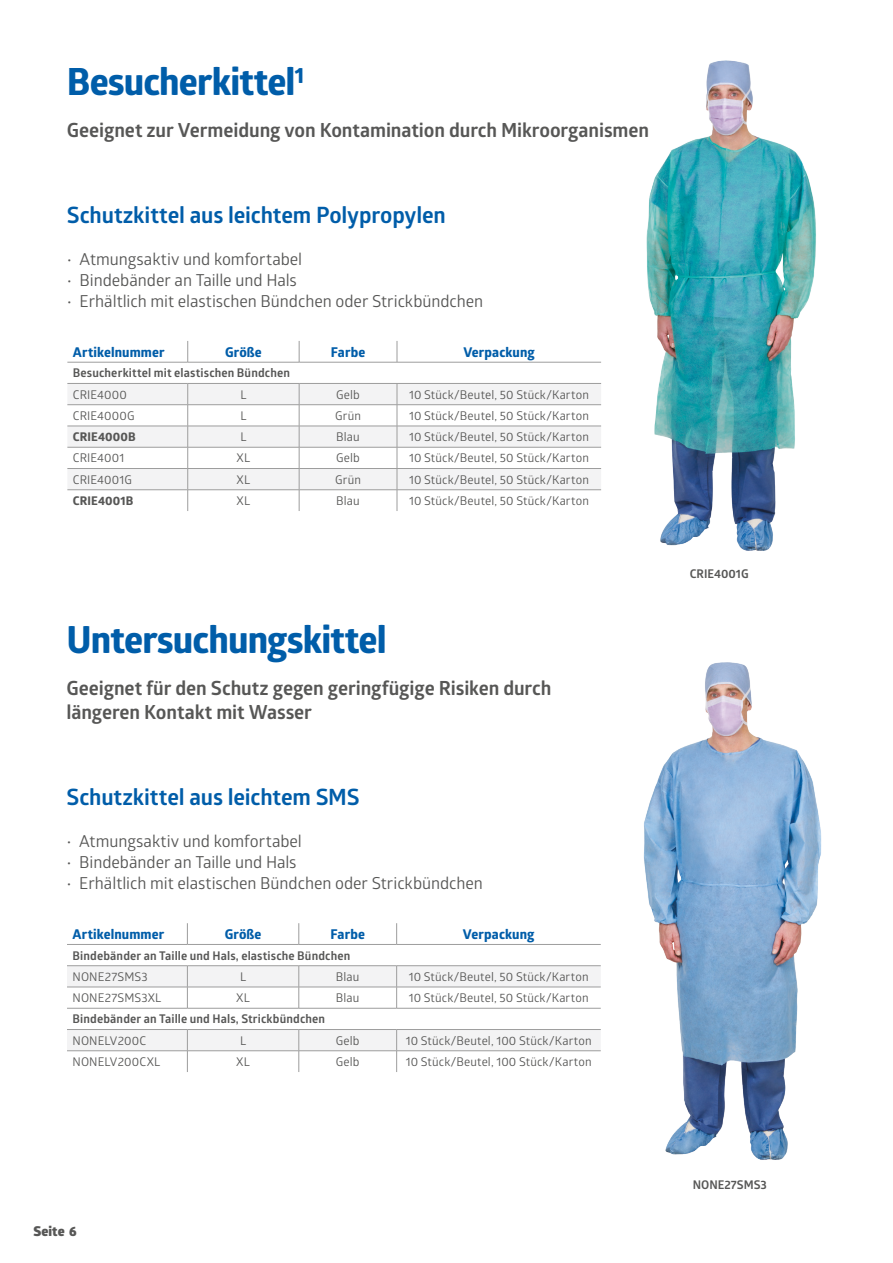
<style>
.page{position:relative;width:893px;height:1263px;background:#fff}
.page>*{position:absolute;margin:0;border:0;box-sizing:border-box;transform-origin:0 0}
.C_Large{font:700 37.5px "Globerx";letter-spacing:-.025em;color:#005da9}
.t1{font:700 22.5px "Glober";letter-spacing:-.005em;color:#005da9}
.t2{font:700 19.5px/24px "Glober";letter-spacing:-.005em;color:#575756}
.t3{font:16.5px "Glober";letter-spacing:-.005em;color:#575756}
.t4{font:700 13.5px "Globerx";letter-spacing:.01em;color:#005da9}
.t5{font:800 13.5px "Glober";letter-spacing:.01em;color:#575756}
.t6{font:12px "Glober";letter-spacing:.01em;color:#575756}
.t7{font:700 12px "Glober";letter-spacing:.01em;color:#575756}
.t8{font:700 12px "Globerx";letter-spacing:.01em;color:#575756}
</style>
<div class="page">
<img style="left:646px;top:60px;width:170px;height:491px">
<svg style="left:187px;top:341px;width:1px;height:21px"></svg>
<svg style="left:299px;top:341px;width:1px;height:21px"></svg>
<svg style="left:397px;top:341px;width:1px;height:21px"></svg>
<hr style="left:67px;top:362px;width:121px;height:1px;background:#9d9d9d">
<hr style="left:188px;top:362px;width:111px;height:1px;background:#9d9d9d">
<hr style="left:299px;top:362px;width:98px;height:1px;background:#9d9d9d">
<hr style="left:397px;top:362px;width:204px;height:1px;background:#9d9d9d">
<svg style="left:67px;top:383px;width:534px;height:128px"></svg>
<svg style="left:187px;top:923px;width:1px;height:21px"></svg>
<svg style="left:299px;top:923px;width:1px;height:21px"></svg>
<svg style="left:396px;top:923px;width:1px;height:21px"></svg>
<hr style="left:67px;top:944px;width:120px;height:1px;background:#9d9d9d">
<hr style="left:187px;top:944px;width:112px;height:1px;background:#9d9d9d">
<hr style="left:299px;top:944px;width:98px;height:1px;background:#9d9d9d">
<hr style="left:397px;top:944px;width:204px;height:1px;background:#9d9d9d">
<hr style="left:67px;top:965px;width:120px;height:1px;background:#9d9d9d">
<hr style="left:187px;top:965px;width:112px;height:1px;background:#9d9d9d">
<hr style="left:299px;top:965px;width:98px;height:1px;background:#9d9d9d">
<hr style="left:397px;top:965px;width:204px;height:1px;background:#9d9d9d">
<svg style="left:67px;top:966px;width:534px;height:42px"></svg>
<hr style="left:67px;top:1008px;width:120px;height:1px;background:#9d9d9d">
<hr style="left:187px;top:1008px;width:112px;height:1px;background:#9d9d9d">
<hr style="left:299px;top:1008px;width:98px;height:1px;background:#9d9d9d">
<hr style="left:397px;top:1008px;width:204px;height:1px;background:#9d9d9d">
<svg style="left:67px;top:1029px;width:534px;height:43px"></svg>
<img style="left:643px;top:662px;width:179px;height:498px">
<p class="C_Large" style="left:67px;top:54px;width:239px">Besucherkittel<sup>1</sup></p>
<p class="t2" style="left:67px;top:118px;width:584px">Geeignet zur Vermeidung von Kontamination durch Mikroorganismen</p>
<p class="t1" style="left:67px;top:200px;width:381px">Schutzkittel aus leichtem Polypropylen</p>
<p class="t3" style="left:67px;top:248px;width:237px">• Atmungsaktiv und komfortabel</p>
<p class="t3" style="left:67px;top:269px;width:232px">• Bindebänder an Taille und Hals</p>
<p class="t3" style="left:67px;top:290px;width:418px">• Erhältlich mit elastischen Bündchen oder Strickbündchen</p>
<p class="t4" style="left:73px;top:342px;width:93px">Artikelnummer</p>
<p class="t4" style="left:225px;top:342px;width:38px">Größe</p>
<p class="t4" style="left:331px;top:342px;width:36px">Farbe</p>
<p class="t4" style="left:463px;top:342px;width:73px">Verpackung</p>
<p class="t7" style="left:73px;top:365px;width:219px">Besucherkittel mit elastischen Bündchen</p>
<p class="t6" style="left:73px;top:386px;width:56px">CRIE4000</p>
<p class="t6" style="left:240px;top:386px;width:8px">L</p>
<p class="t6" style="left:336px;top:386px;width:25px">Gelb</p>
<p class="t6" style="left:409px;top:386px;width:181px">10 Stück/Beutel, 50 Stück/Karton</p>
<p class="t6" style="left:73px;top:407px;width:63px">CRIE4000G</p>
<p class="t6" style="left:240px;top:407px;width:8px">L</p>
<p class="t6" style="left:335px;top:407px;width:27px">Grün</p>
<p class="t6" style="left:409px;top:407px;width:181px">10 Stück/Beutel, 50 Stück/Karton</p>
<p class="t8" style="left:73px;top:428px;width:64px">CRIE4000B</p>
<p class="t6" style="left:240px;top:428px;width:8px">L</p>
<p class="t6" style="left:336px;top:428px;width:25px">Blau</p>
<p class="t6" style="left:409px;top:428px;width:181px">10 Stück/Beutel, 50 Stück/Karton</p>
<p class="t6" style="left:73px;top:450px;width:53px">CRIE4001</p>
<p class="t6" style="left:237px;top:450px;width:15px">XL</p>
<p class="t6" style="left:336px;top:450px;width:25px">Gelb</p>
<p class="t6" style="left:409px;top:450px;width:181px">10 Stück/Beutel, 50 Stück/Karton</p>
<p class="t6" style="left:73px;top:471px;width:61px">CRIE4001G</p>
<p class="t6" style="left:237px;top:471px;width:15px">XL</p>
<p class="t6" style="left:335px;top:471px;width:27px">Grün</p>
<p class="t6" style="left:409px;top:471px;width:181px">10 Stück/Beutel, 50 Stück/Karton</p>
<p class="t8" style="left:73px;top:492px;width:62px">CRIE4001B</p>
<p class="t6" style="left:237px;top:492px;width:15px">XL</p>
<p class="t6" style="left:336px;top:492px;width:25px">Blau</p>
<p class="t6" style="left:409px;top:492px;width:181px">10 Stück/Beutel, 50 Stück/Karton</p>
<p class="C_Large" style="left:67px;top:613px;width:322px">Untersuchungskittel</p>
<p class="t2" style="left:67px;top:676px;width:486px">Geeignet für den Schutz gegen geringfügige Risiken durch längeren Kontakt mit Wasser</p>
<p class="t1" style="left:67px;top:781px;width:295px">Schutzkittel aus leichtem SMS</p>
<p class="t3" style="left:67px;top:830px;width:237px">• Atmungsaktiv und komfortabel</p>
<p class="t3" style="left:67px;top:851px;width:232px">• Bindebänder an Taille und Hals</p>
<p class="t3" style="left:67px;top:872px;width:418px">• Erhältlich mit elastischen Bündchen oder Strickbündchen</p>
<p class="t4" style="left:73px;top:924px;width:93px">Artikelnummer</p>
<p class="t4" style="left:225px;top:924px;width:38px">Größe</p>
<p class="t4" style="left:331px;top:924px;width:36px">Farbe</p>
<p class="t4" style="left:463px;top:924px;width:73px">Verpackung</p>
<p class="t7" style="left:73px;top:947px;width:279px">Bindebänder an Taille und Hals, elastische Bündchen</p>
<p class="t6" style="left:73px;top:968px;width:77px">NONE27SMS3</p>
<p class="t6" style="left:240px;top:968px;width:8px">L</p>
<p class="t6" style="left:336px;top:968px;width:25px">Blau</p>
<p class="t6" style="left:409px;top:968px;width:181px">10 Stück/Beutel, 50 Stück/Karton</p>
<p class="t6" style="left:73px;top:989px;width:90px">NONE27SMS3XL</p>
<p class="t6" style="left:236px;top:989px;width:15px">XL</p>
<p class="t6" style="left:336px;top:989px;width:25px">Blau</p>
<p class="t6" style="left:409px;top:989px;width:181px">10 Stück/Beutel, 50 Stück/Karton</p>
<p class="t7" style="left:73px;top:1011px;width:254px">Bindebänder an Taille und Hals, Strickbündchen</p>
<p class="t6" style="left:73px;top:1032px;width:75px">NONELV200C</p>
<p class="t6" style="left:240px;top:1032px;width:8px">L</p>
<p class="t6" style="left:336px;top:1032px;width:25px">Gelb</p>
<p class="t6" style="left:406px;top:1032px;width:187px">10 Stück/Beutel, 100 Stück/Karton</p>
<p class="t6" style="left:73px;top:1053px;width:89px">NONELV200CXL</p>
<p class="t6" style="left:236px;top:1053px;width:15px">XL</p>
<p class="t6" style="left:336px;top:1053px;width:25px">Gelb</p>
<p class="t6" style="left:406px;top:1053px;width:187px">10 Stück/Beutel, 100 Stück/Karton</p>
<p class="t7" style="left:690px;top:565px;width:60px">CRIE4001G</p>
<p class="t5" style="left:33px;top:1221px;width:45px">Seite 6</p>
<p class="t7" style="left:693px;top:1177px;width:76px">NONE27SMS3</p>
</div>
